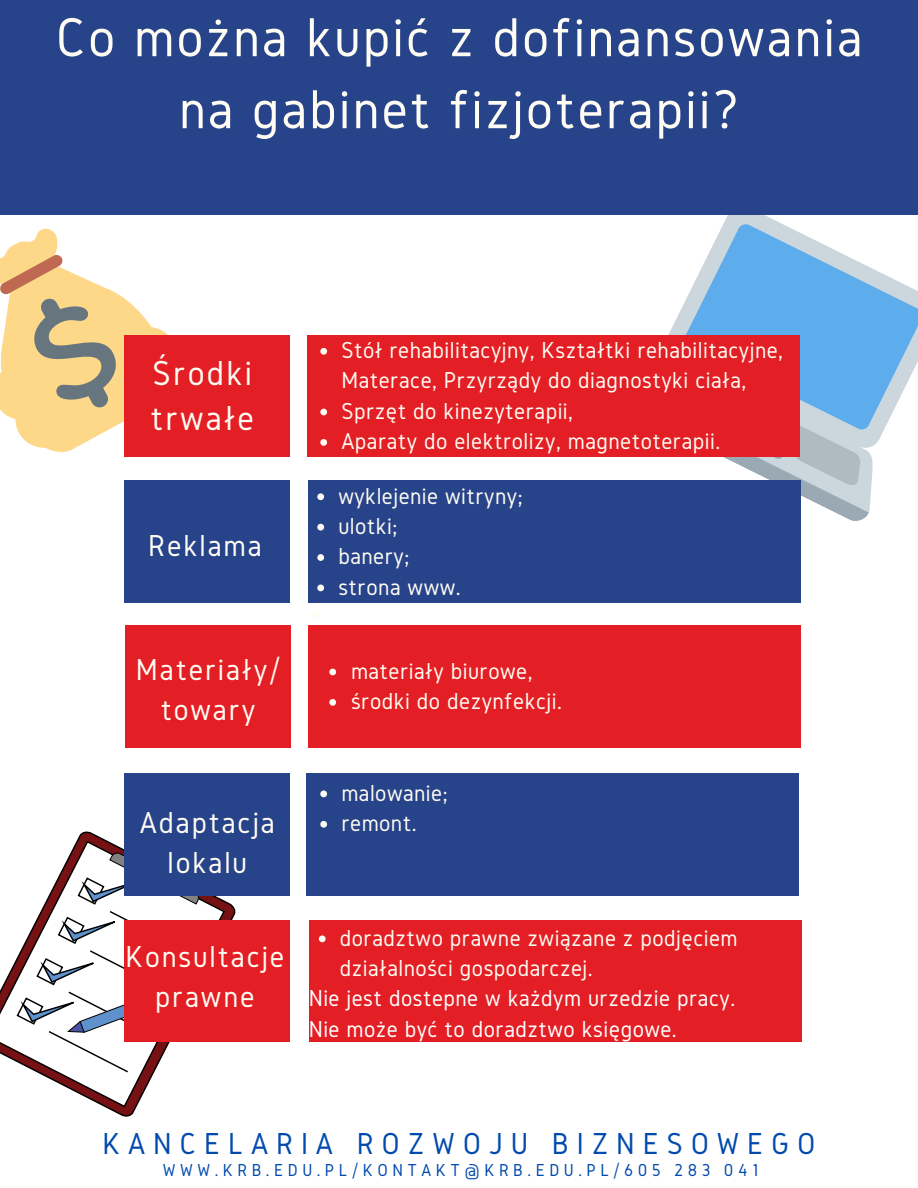
<style>
.page{position:relative;width:918px;height:1188px;background:#fff}
.page>*{position:absolute;margin:0;border:0;box-sizing:border-box;transform-origin:0 0}
.t1{font:57px/72px "Gidole";letter-spacing:.04em;color:#fffcf3;text-align:center}
.t2{font:36px/45px "Gidole";letter-spacing:.06em;color:#fffcf3}
.t3{font:31.5px/39.3px "Gidole";letter-spacing:.06em;color:#fffcf3;text-align:center}
.t4{font:31.5px "Gidole";letter-spacing:.25em;color:#004aad}
.t5{font:24px/30.3px "Gidole";letter-spacing:.02em;color:#fffcf3}
.t6{font:24px/30.3px "Gidole";letter-spacing:.02em;color:#fff}
.t7{font:18px "Gidole";letter-spacing:.25em;color:#004aad}
</style>
<div class="page">
<svg style="left:668px;top:215px;width:215px;height:286px"></svg>
<svg style="left:683px;top:222px;width:235px;height:210px;fill:#5dadec"></svg>
<svg style="left:609px;top:355px;width:261px;height:166px"></svg>
<div style="left:0;top:0;width:918px;height:215px;background:#27438a"></div>
<div style="left:307px;top:335px;width:493px;height:122px;background:#e31e24"></div>
<svg style="left:320px;top:348px;width:7px;height:7px"></svg>
<svg style="left:320px;top:409px;width:7px;height:6px"></svg>
<svg style="left:320px;top:439px;width:7px;height:7px"></svg>
<svg style="left:6px;top:228px;width:162px;height:229px"></svg>
<svg style="left:0;top:253px;width:133px;height:170px"></svg>
<div style="left:125px;top:335px;width:165px;height:122px;background:#e31e24"></div>
<div style="left:308px;top:481px;width:493px;height:121px;background:#27438a"></div>
<svg style="left:317px;top:493px;width:7px;height:7px"></svg>
<svg style="left:317px;top:524px;width:7px;height:7px"></svg>
<svg style="left:317px;top:554px;width:7px;height:7px"></svg>
<svg style="left:317px;top:585px;width:7px;height:6px"></svg>
<svg style="left:312px;top:612px;width:6px;height:6px"></svg>
<div style="left:124px;top:481px;width:165px;height:121px;background:#27438a"></div>
<svg style="left:84px;top:827px;width:155px;height:290px"></svg>
<svg style="left:0;top:895px;width:226px;height:213px"></svg>
<svg style="left:15px;top:832px;width:196px;height:242px"></svg>
<div style="left:308px;top:626px;width:493px;height:121px;background:#e31e24"></div>
<div style="left:125px;top:626px;width:166px;height:121px;background:#e31e24"></div>
<div style="left:306px;top:774px;width:492px;height:121px;background:#27438a"></div>
<div style="left:125px;top:774px;width:165px;height:121px;background:#27438a"></div>
<div style="left:309px;top:920px;width:492px;height:122px;background:#e31e24"></div>
<svg style="left:319px;top:935px;width:7px;height:7px"></svg>
<div style="left:125px;top:920px;width:165px;height:122px;background:#e31e24"></div>
<svg style="left:320px;top:791px;width:7px;height:6px"></svg>
<svg style="left:320px;top:821px;width:7px;height:7px"></svg>
<svg style="left:329px;top:669px;width:7px;height:6px"></svg>
<svg style="left:329px;top:699px;width:7px;height:7px"></svg>
<p class="t1" style="left:56px;top:0;width:808px">Co można kupić z dofinansowania na gabinet fizjoterapii?</p>
<p class="t2" style="left:151px;top:350px;width:105px">Środki trwałe</p>
<p class="t3" style="left:148px;top:526px;width:115px">Reklama</p>
<p class="t3" style="left:136px;top:650px;width:146px">Materiały/</p>
<p class="t3" style="left:161px;top:689px;width:96px">towary</p>
<p class="t3" style="left:140px;top:803px;width:137px">Adaptacja lokalu</p>
<p class="t3" style="left:125px;top:937px;width:160px">Konsultacje prawne</p>
<p class="t5" style="left:341px;top:335px;width:443px">Stół rehabilitacyjny, Kształtki rehabilitacyjne,<br>Materace, Przyrządy do diagnostyki ciała,</p>
<p class="t5" style="left:341px;top:395px;width:233px">Sprzęt do kinezyterapii,</p>
<p class="t5" style="left:341px;top:426px;width:380px">Aparaty do elektrolizy, magnetoterapii.</p>
<p class="t5" style="left:338px;top:480px;width:186px">wyklejenie witryny;</p>
<p class="t5" style="left:338px;top:510px;width:61px">ulotki;</p>
<p class="t5" style="left:338px;top:541px;width:72px">banery;</p>
<p class="t5" style="left:338px;top:571px;width:124px">strona www.</p>
<p class="t5" style="left:351px;top:655px;width:183px">materiały biurowe,</p>
<p class="t5" style="left:351px;top:686px;width:212px">środki do dezynfekcji.</p>
<p class="t5" style="left:341px;top:777px;width:108px">malowanie;</p>
<p class="t5" style="left:341px;top:808px;width:77px">remont.</p>
<p class="t5" style="left:340px;top:922px;width:399px">doradztwo prawne związane z podjęciem działalności gospodarczej.</p>
<p class="t6" style="left:309px;top:983px;width:428px">Nie jest dostepne w każdym urzedzie pracy.<br>Nie może być to doradztwo księgowe.</p>
<p class="t4" style="left:102px;top:1126px;width:715px">KANCELARIA ROZWOJU BIZNESOWEGO</p>
<p class="t7" style="left:163px;top:1160px;width:597px">WWW.KRB.EDU.PL/KONTAKT@KRB.EDU.PL/605 283 041</p>
</div>
